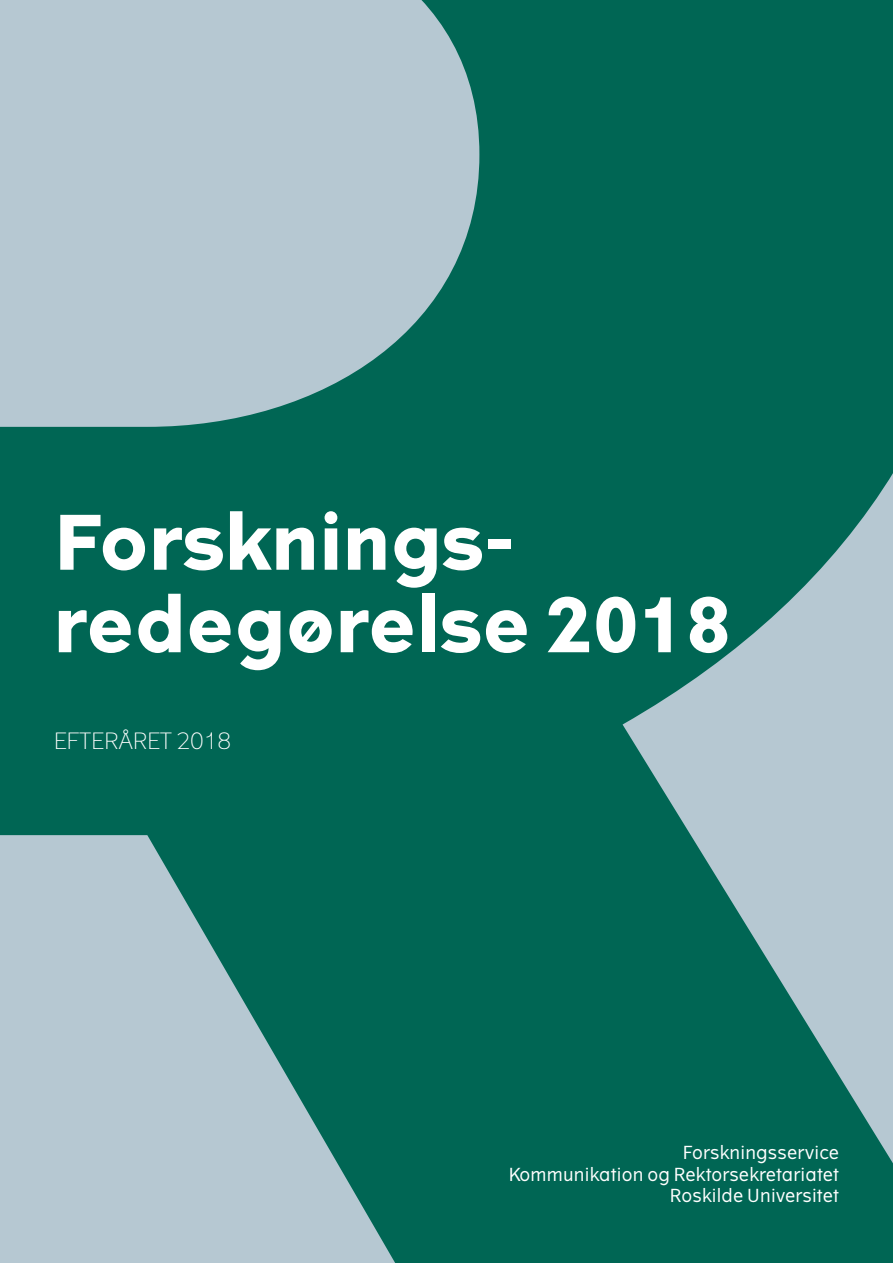
<style>
.page{position:relative;width:893px;height:1263px;background:#006654}
.page>*{position:absolute;margin:0;border:0;box-sizing:border-box;transform-origin:0 0}
.UNDEROVERSKRIFT_10_P{font:700 75px/82.5px "The Wave";letter-spacing:.01em;color:#fff}
.BRØDTEKST_8_PKT__FED{font:300 22.5px "The Wave";color:#fff}
.BRØDTEKST_8_PKT__FED-2{font:18px "The Wave";letter-spacing:.01em;color:#fff}
</style>
<div class="page">
<svg style="left:0;top:0;width:479px;height:427px;background:#a3bdc5"></svg>
<svg style="left:0;top:835px;width:395px;height:428px;fill:#b6c8d2"></svg>
<svg style="left:623px;top:473px;width:270px;height:690px"></svg>
<p class="UNDEROVERSKRIFT_10_P" style="left:54px;top:503px;width:679px">Forsknings&shy;redegørelse 2018</p>
<p class="BRØDTEKST_8_PKT__FED" style="left:54px;top:727px;width:179px">EFTERÅRET 2018</p>
<p class="BRØDTEKST_8_PKT__FED-2" style="left:683px;top:1141px;width:158px">Forskningsservice</p>
<p class="BRØDTEKST_8_PKT__FED-2" style="left:509px;top:1163px;width:332px">Kommunikation og Rektorsekretariatet</p>
<p class="BRØDTEKST_8_PKT__FED-2" style="left:670px;top:1184px;width:171px">Roskilde Universitet</p>
</div>
